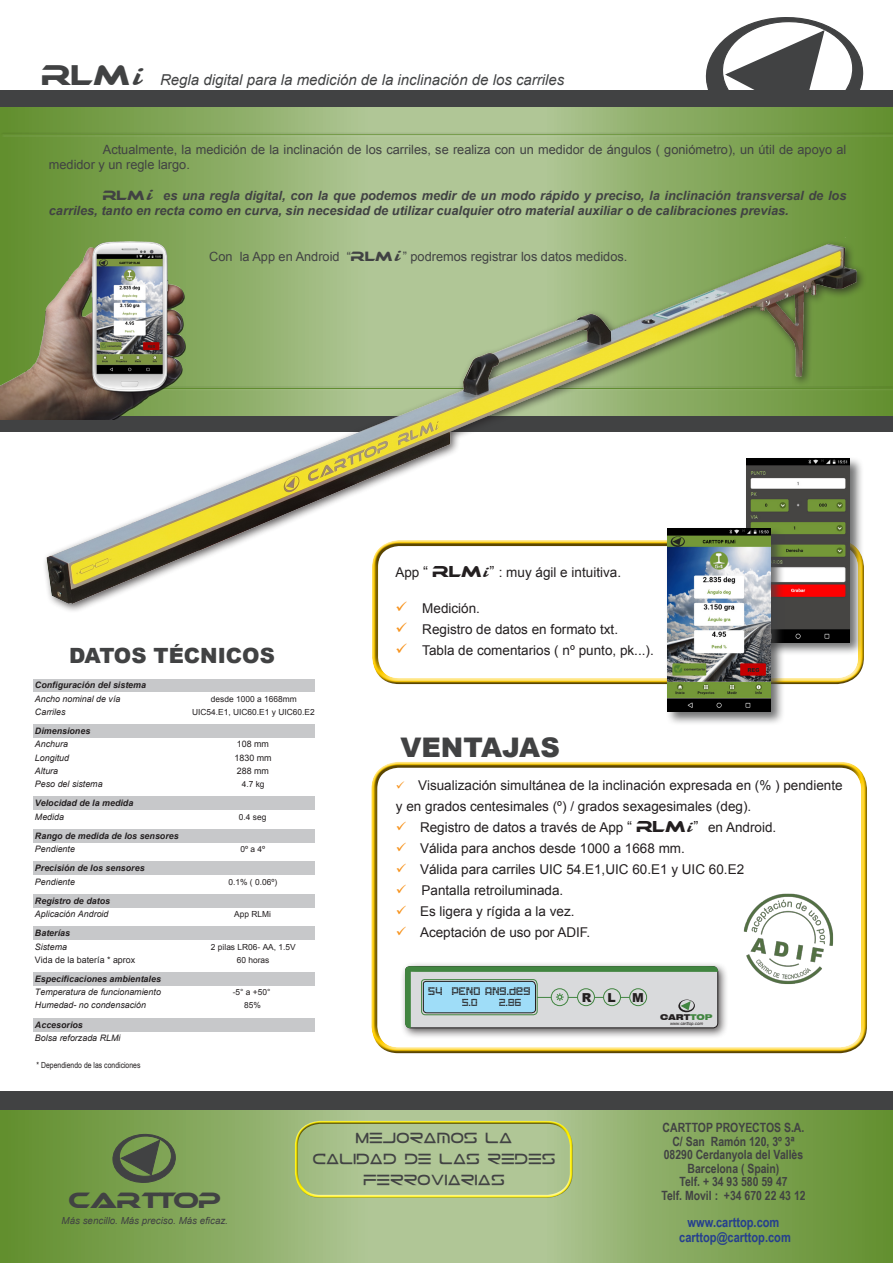
<style>
.page{position:relative;width:893px;height:1263px;background:#fff}
.page>*{position:absolute;margin:0;border:0;box-sizing:border-box;transform-origin:0 0}
.t1{font:900 27px "Arial";color:#414243}
.t2{font:900 21px "Arial";color:#414243}
.t3{font:21px "Ethnocentric";color:#414243;scale:1.05 1}
.t4{font:italic 15px "Arial";color:#414243}
.t5{font:14.4px "Astronaut II";color:#231f20}
.t6{font:13.5px/21px "Arial";color:#231f20}
.t7{font:13.5px/21px "Tele Marines";color:#414243;text-align:center}
.t8{font:700 13.5px "Arial Narrow";color:#253f8e}
.t9{font:13.35px "Astronaut II";color:#231f20}
.t10{font:italic 700 12.75px/15.3px "Arial";color:#414243}
.t11{font:12.75px/15.3px "Arial";color:#414243}
.t12{font:700 12.75px "Arial Narrow";color:#414243}
.t13{font:900 12.3px "Arial";color:#231f20}
.t14{font:italic 9.75px "Arial";color:#414243}
.t15{font:italic 700 8.85px/13.2px "Arial";color:#231f20}
.t16{font:italic 8.85px/13.2px "Arial";color:#231f20}
.t17{font:8.85px "Arial";color:#231f20}
.t18{font:8.4px "Arial";color:#231f20}
.t19{font:8.4px "Arial Narrow";color:#231f20}
.t20{font:900 expanded 7.95px "Swiss 721 BT";color:#231f20}
.t21{font:italic 4.35px "Arial";color:#231f20}
.s1{font-family:"Ethnocentric";font-style:normal;font-size:27px}
.s2{font-family:"Deftone Stylus";font-style:normal;font-size:27px}
.s3{font-family:"Ethnocentric";font-weight:400;font-style:normal}
.s4{font-family:"Deftone Stylus";font-weight:400;font-style:normal;font-size:16.5px}
.s5{font-family:"Ethnocentric"}
.s6{font-family:"Deftone Stylus";font-size:16.5px}
.s7{font-weight:400}
.s8{font-weight:700}
.s9{font-size:15px}
.s10{font-family:"Ethnocentric";font-size:15px}
.s11{font-family:"Deftone Stylus";font-size:15px}
.s12{color:#f7931d}
.s13{color:#418540}
</style>
<div class="page">
<svg style="left:0;top:107px;width:893px;height:127px;background:#8dad67"></svg>
<svg style="left:0;top:1110px;width:893px;height:153px;background:#87a960"></svg>
<div style="left:34px;top:679px;width:281px;height:13px;background:#c7c8ca"></div>
<div style="left:34px;top:724px;width:281px;height:14px;background:#c7c8ca"></div>
<div style="left:34px;top:797px;width:281px;height:13px;background:#c7c8ca"></div>
<div style="left:34px;top:829px;width:281px;height:14px;background:#c7c8ca"></div>
<div style="left:34px;top:862px;width:281px;height:13px;background:#c7c8ca"></div>
<div style="left:34px;top:894px;width:281px;height:14px;background:#c7c8ca"></div>
<div style="left:34px;top:927px;width:281px;height:13px;background:#c7c8ca"></div>
<div style="left:34px;top:972px;width:281px;height:14px;background:#c7c8ca"></div>
<div style="left:34px;top:1018px;width:281px;height:13px;background:#c7c8ca"></div>
<div style="left:0;top:417px;width:893px;height:15px;background:#414243"></div>
<div style="left:0;top:126px;width:893px;height:19px;background:#231f20;opacity:.75"></div>
<div style="left:0;top:90px;width:893px;height:17px;background:#414243"></div>
<svg style="left:705px;top:17px;width:158px;height:73px"></svg>
<div style="left:0;top:1091px;width:893px;height:19px;background:#414243"></div>
<svg style="left:112px;top:1133px;width:64px;height:50px;background:#60744a"></svg>
<div style="left:292px;top:1120px;width:281px;height:80px;background:#231f20;opacity:.75"></div>
<div style="left:41px;top:231px;width:852px;height:428px;background:#231f20;opacity:.75"></div>
<img style="left:28px;top:216px;width:849px;height:405px">
<div style="left:369px;top:760px;width:499px;height:296px;background:#231f20;opacity:.75"></div>
<div style="left:400px;top:961px;width:343px;height:91px;background:#231f20;opacity:.75"></div>
<svg style="left:405px;top:966px;width:313px;height:62px;background:#b3c8c4"></svg>
<img style="left:730px;top:889px;width:119px;height:101px">
<div style="left:370px;top:540px;width:495px;height:147px;background:#231f20;opacity:.75"></div>
<div style="left:744px;top:456px;width:126px;height:207px;background:#414243;opacity:.75"></div>
<img style="left:746px;top:458px;width:103px;height:184px">
<div style="left:665px;top:526px;width:126px;height:206px;background:#414243;opacity:.75"></div>
<img style="left:668px;top:528px;width:103px;height:184px">
<img style="left:0;top:234px;width:187px;height:185px">
<p class="t4" style="left:41px;top:70px;width:524px"><span class="s1">RLM</span><span class="s2">i</span> Regla digital para la medición de la inclinación de los carriles</p>
<p class="t11" style="left:49px;top:142px;width:799px;text-indent:54px">Actualmente, la medición de la inclinación de los carriles, se realiza con un medidor de ángulos ( goniómetro), un útil de apoyo al medidor y un regle largo.</p>
<p class="t10" style="left:49px;top:188px;width:799px;text-indent:54px"><span class="s3">RLM</span><span class="s4">i</span> es una regla digital, con la que podemos medir de un modo rápido y preciso, la inclinación transversal de los carriles, tanto en recta como en curva, sin necesidad de utilizar cualquier otro material auxiliar o de calibraciones previas.</p>
<p class="t11" style="left:209px;top:249px;width:420px">Con la App en Android “<span class="s5">RLM</span><span class="s6">i</span> ” podremos registrar los datos medidos.</p>
<p class="t2" style="left:69px;top:640px;width:207px">DATOS TÉCNICOS</p>
<p class="t15" style="left:35px;top:679px;width:113px">Configuración del sistema<br><span class="s7">Ancho nominal de vía</span></p>
<p class="t18" style="left:211px;top:693px;width:87px">desde 1000 a 1668mm</p>
<p class="t16" style="left:35px;top:705px;width:32px">Carriles</p>
<p class="t18" style="left:192px;top:706px;width:124px">UIC54.E1, UIC60.E1 y UIC60.E2</p>
<p class="t15" style="left:35px;top:725px;width:57px">Dimensiones<br><span class="s7">Anchura</span></p>
<p class="t17" style="left:237px;top:738px;width:34px">108 mm</p>
<p class="t16" style="left:35px;top:751px;width:36px">Longitud</p>
<p class="t17" style="left:235px;top:752px;width:39px">1830 mm</p>
<p class="t16" style="left:35px;top:764px;width:25px">Altura</p>
<p class="t17" style="left:237px;top:765px;width:34px">288 mm</p>
<p class="t16" style="left:35px;top:777px;width:69px">Peso del sistema</p>
<p class="t18" style="left:242px;top:778px;width:24px">4.7 kg</p>
<p class="t15" style="left:35px;top:797px;width:100px">Velocidad de la medida<br><span class="s7">Medida</span></p>
<p class="t18" style="left:239px;top:811px;width:29px">0.4 seg</p>
<p class="t15" style="left:35px;top:829px;width:145px">Rango de medida de los sensores<br><span class="s7">Pendiente</span></p>
<p class="t15" style="left:35px;top:862px;width:111px">Precisión de los sensores<br><span class="s7">Pendiente</span></p>
<p class="t16" style="left:35px;top:894px;width:77px"><span class="s8">Registro de datos<br></span>Aplicación Android</p>
<p class="t15" style="left:35px;top:927px;width:37px">Baterías<br><span class="s7">Sistema</span></p>
<p class="t18" style="left:240px;top:843px;width:26px">0º a 4º</p>
<p class="t18" style="left:228px;top:876px;width:50px">0.1% ( 0.06º)</p>
<p class="t18" style="left:234px;top:908px;width:38px">App RLMi</p>
<p class="t18" style="left:211px;top:941px;width:86px">2 pilas LR06- AA, 1.5V</p>
<p class="t17" style="left:35px;top:954px;width:102px">Vida de la batería * aprox</p>
<p class="t18" style="left:237px;top:954px;width:34px">60 horas</p>
<p class="t15" style="left:35px;top:972px;width:127px">Especificaciones ambientales<br><span class="s7">Temperatura de funcionamiento</span></p>
<p class="t18" style="left:233px;top:987px;width:39px">-5° a +50°</p>
<p class="t16" style="left:35px;top:999px;width:113px">Humedad- no condensación</p>
<p class="t18" style="left:244px;top:1000px;width:18px">85%</p>
<p class="t16" style="left:35px;top:1018px;width:87px"><span class="s8">Accesorios<br></span>Bolsa reforzada RLMi</p>
<p class="t19" style="left:37px;top:1059px;width:105px">* Dependiendo de las condiciones</p>
<p class="t6" style="left:395px;top:562px;width:227px">App <span class="s9">“</span> <span class="s10">RLM</span><span class="s11">i</span> <span class="s9">”</span> : muy ágil e intuitiva.</p>
<p class="t6" style="left:395px;top:598px;width:86px"><span class="s12">✓</span> Medición.</p>
<p class="t6" style="left:395px;top:619px;width:224px"><span class="s12">✓</span> Registro de datos en formato txt.</p>
<p class="t6" style="left:395px;top:640px;width:260px"><span class="s12">✓</span> Tabla de comentarios ( nº punto, pk...).</p>
<p class="t1" style="left:400px;top:728px;width:161px">VENTAJAS</p>
<p class="t6" style="left:396px;top:774px;width:448px"><span class="s12">✓</span> Visualización simultánea de la inclinación expresada en (% ) pendiente y en grados centesimales (º) / grados sexagesimales (deg).</p>
<p class="t6" style="left:396px;top:817px;width:382px"><span class="s12">✓</span> Registro de datos a través de App <span class="s9">“</span> <span class="s10">RLM</span><span class="s11">i</span> <span class="s9">”</span> en Android.</p>
<p class="t6" style="left:396px;top:838px;width:291px"><span class="s12">✓</span> Válida para anchos desde 1000 a 1668 mm.</p>
<p class="t6" style="left:396px;top:859px;width:350px"><span class="s12">✓</span> Válida para carriles UIC 54.E1,UIC 60.E1 y UIC 60.E2</p>
<p class="t6" style="left:396px;top:880px;width:169px"><span class="s12">✓</span> Pantalla retroiluminada.</p>
<p class="t6" style="left:396px;top:901px;width:180px"><span class="s12">✓</span> Es ligera y rígida a la vez.</p>
<p class="t6" style="left:396px;top:922px;width:196px"><span class="s12">✓</span> Aceptación de uso por ADIF.</p>
<p class="t5" style="left:427px;top:982px;width:104px">54 PEND ANg.deg</p>
<p class="t9" style="left:462px;top:995px;width:17px">5.0</p>
<p class="t9" style="left:499px;top:995px;width:24px">2.86</p>
<p class="t13" style="left:582px;top:988px;width:11px">R</p>
<p class="t13" style="left:607px;top:988px;width:10px">L</p>
<p class="t13" style="left:632px;top:988px;width:13px">M</p>
<p class="t20" style="left:660px;top:1012px;width:54px">CART<span class="s13">TOP</span></p>
<p class="t21" style="left:670px;top:1021px;width:34px">www.carttop.com</p>
<p class="t3" style="left:69px;top:1189px;width:145px">CARTTOP</p>
<p class="t14" style="left:62px;top:1214px;width:168px">Más sencillo. Más preciso. Más eficaz.</p>
<p class="t7" style="left:313px;top:1128px;width:244px">MEJORAMOS LA<br>CALIDAD DE LAS REDES<br>FERROVIARIAS</p>
<p class="t12" style="left:663px;top:1118px;width:143px">CARTTOP PROYECTOS S.A.</p>
<p class="t12" style="left:672px;top:1131px;width:124px">C/ San Ramón 120, 3º 3ª</p>
<p class="t12" style="left:664px;top:1145px;width:141px">08290 Cerdanyola del Vallès</p>
<p class="t12" style="left:688px;top:1158px;width:93px">Barcelona ( Spain)</p>
<p class="t12" style="left:679px;top:1172px;width:110px">Telf. + 34 93 580 59 47</p>
<p class="t12" style="left:661px;top:1185px;width:146px">Telf. Movil : +34 670 22 43 12</p>
<p class="t8" style="left:688px;top:1211px;width:93px">www.carttop.com</p>
<p class="t8" style="left:679px;top:1226px;width:113px">carttop@carttop.com</p>
</div>
